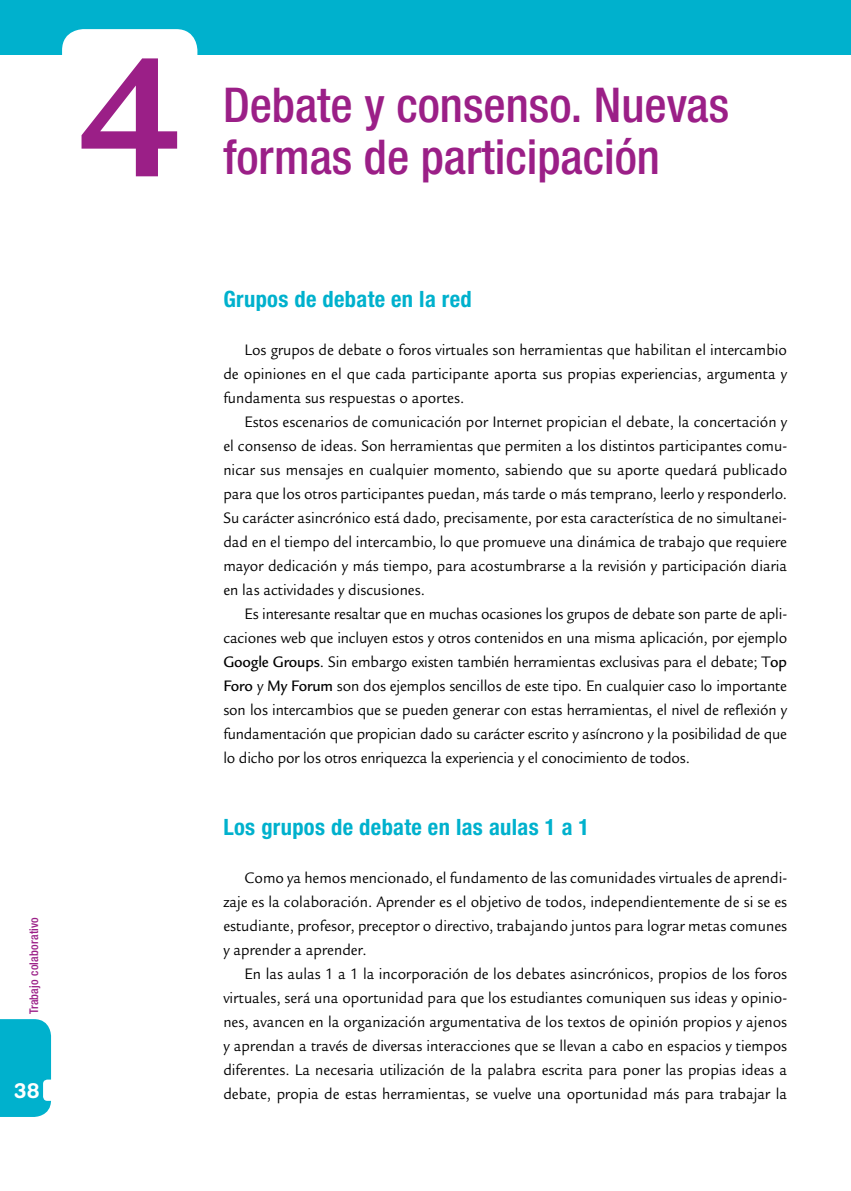
<style>
.page{position:relative;width:851px;height:1191px;background:#fff}
.page>*{position:absolute;margin:0;border:0;box-sizing:border-box;transform-origin:0 0}
.t1{font:700 185.85px "Legacy Sans Std";color:#9b1f87}
.t2{font:500 condensed 48px/52.5px "Helvetica Neue LT Std";color:#9b1f87}
.t3{font:700 condensed 22.5px "Helvetica Neue LT Std";letter-spacing:.015em;color:#00b1cd}
.t4{font:700 21px "Helvetica Rounded LT Std";color:#fff}
.t5{font:16.5px/24px "Legacy Sans Std";color:#000;text-align:justify;scale:.93 1}
.t6{font:500 condensed 12px "Helvetica Neue LT Std";letter-spacing:.02em;color:#9b1f87}
.s1{font-weight:500}
</style>
<div class="page">
<div style="left:0;top:1019px;width:51px;height:98px;background:#00b1cd"></div>
<div style="left:43px;top:1079px;width:21px;height:21px;background:#fff;border-radius:4px"></div>
<div style="left:0;top:0;width:850px;height:54px;background:#00b1cd"></div>
<div style="left:62px;top:29px;width:135px;height:66px;background:#fff;border-radius:21px"></div>
<h1 class="t1" style="left:78px;top:11px;width:105px">4</h1>
<p class="t6" style="left:27px;top:1014px;width:99px;rotate:-90deg">Trabajo colaborativo</p>
<p class="t4" style="left:14px;top:1078px;width:27px">38</p>
<h2 class="t2" style="left:223px;top:78px;width:507px">Debate y consenso. Nuevas formas de participación</h2>
<h3 class="t3" style="left:223px;top:285px;width:250px">Grupos de debate en la red</h3>
<p class="t5" style="left:223px;top:338px;width:607px;text-indent:21px">Los grupos de debate o foros virtuales son herramientas que habilitan el intercambio de opiniones en el que cada participante aporta sus propias experiencias, argumenta y fundamenta sus respuestas o aportes.</p>
<p class="t5" style="left:223px;top:410px;width:607px;text-indent:21px">Estos escenarios de comunicación por Internet propician el debate, la concertación y el consenso de ideas. Son herramientas que permiten a los distintos participantes comu&shy;nicar sus mensajes en cualquier momento, sabiendo que su aporte quedará publicado para que los otros participantes puedan, más tarde o más temprano, leerlo y responderlo.<br>Su carácter asincrónico está dado, precisamente, por esta característica de no simultanei&shy;dad en el tiempo del intercambio, lo que promueve una dinámica de trabajo que requiere mayor dedicación y más tiempo, para acostumbrarse a la revisión y participación diaria en las actividades y discusiones.</p>
<p class="t5" style="left:223px;top:602px;width:607px;text-indent:21px">Es interesante resaltar que en muchas ocasiones los grupos de debate son parte de apli&shy;caciones web que incluyen estos y otros contenidos en una misma aplicación, por ejemplo <span class="s1">Google Groups</span>. Sin embargo existen también herramientas exclusivas para el debate; T<span class="s1">op Foro</span> y <span class="s1">My Forum</span> son dos ejemplos sencillos de este tipo. En cualquier caso lo importante son los intercambios que se pueden generar con estas herramientas, el nivel de reflexión y fundamentación que propician dado su carácter escrito y asíncrono y la posibilidad de que lo dicho por los otros enriquezca la experiencia y el conocimiento de todos.</p>
<h3 class="t3" style="left:223px;top:813px;width:367px">Los grupos de debate en las aulas 1 a 1</h3>
<p class="t5" style="left:223px;top:866px;width:607px;text-indent:21px">Como ya hemos mencionado, el fundamento de las comunidades virtuales de aprendi&shy;zaje es la colaboración. Aprender es el objetivo de todos, independientemente de si se es estudiante, profesor, preceptor o directivo, trabajando juntos para lograr metas comunes y aprender a aprender.</p>
<p class="t5" style="left:223px;top:962px;width:607px;text-indent:21px">En las aulas 1 a 1 la incorporación de los debates asincrónicos, propios de los foros virtuales, será una oportunidad para que los estudiantes comuniquen sus ideas y opinio&shy;nes, avancen en la organización argumentativa de los textos de opinión propios y ajenos y aprendan a través de diversas interacciones que se llevan a cabo en espacios y tiempos diferentes. La necesaria utilización de la palabra escrita para poner las propias ideas a debate, propia de estas herramientas, se vuelve una oportunidad más para trabajar la</p>
</div>
